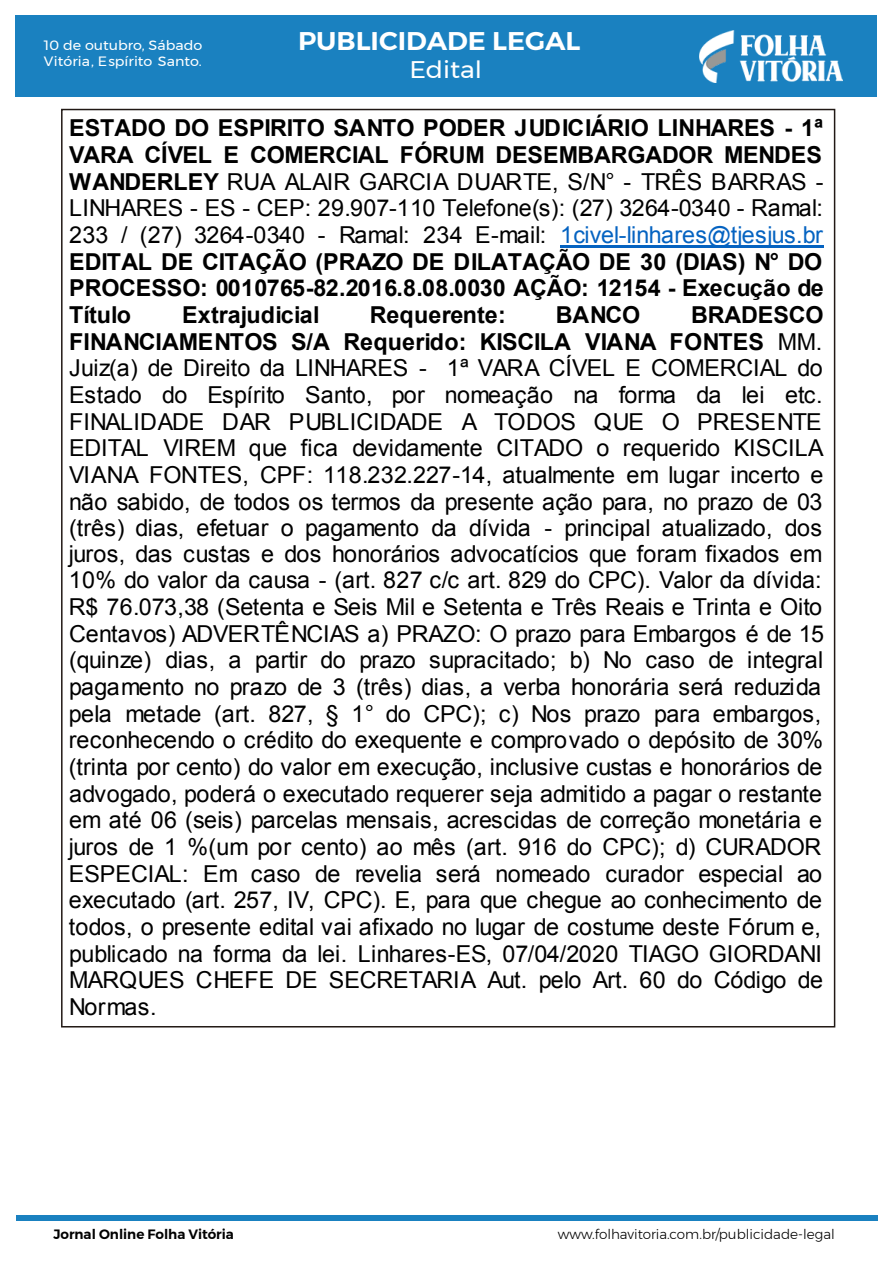
<style>
.page{position:relative;width:893px;height:1263px;background:#fff}
.page>*{position:absolute;margin:0;border:0;box-sizing:border-box;transform-origin:0 0}
.t1{font:600 25.5px "Montserrat";color:#fff;scale:1.06 1}
.t2{font:24px "Montserrat";color:#fff;scale:1.06 1}
.t3{font:23.25px/26.5px "Arial";color:#000}
.t4{font:700 23.25px/26.7px "Arial";color:#000;text-align:justify}
.t5{font:300 13.5px "Montserrat";color:#000}
.t6{font:13.5px/16.2px "Montserrat";color:#fff;scale:1.06 1}
.t7{font:600 13.5px "Montserrat";color:#000}
.s1{font-weight:400}
.s2{font-weight:400;color:#0563c1}
.s3{font-weight:700}
</style>
<div class="page">
<div style="left:16px;top:15px;width:861px;height:82px;background:#1a81c0"></div>
<img style="left:700px;top:30px;width:143px;height:52px">
<div style="left:16px;top:1215px;width:861px;height:6px;background:#1a81c0"></div>
<hr style="left:560px;top:245px;width:263px;height:2px;background:#0563c1">
<p class="t6" style="left:44px;top:37px;width:151px">10 de outubro, Sábado<br>Vitória, Espírito Santo.</p>
<p class="t1" style="left:298px;top:21px;width:268px">PUBLICIDADE LEGAL</p>
<p class="t2" style="left:409px;top:51px;width:70px">Edital</p>
<p class="t4" style="left:69px;top:116px;width:756px">ESTADO DO ESPIRITO SANTO PODER JUDICIÁRIO LINHARES - 1ª VARA CÍVEL E COMERCIAL FÓRUM DESEMBARGADOR MENDES WANDERLEY <span class="s1">RUA ALAIR GARCIA DUARTE, S/N° - TRÊS BARRAS - LINHARES - ES - CEP: 29.907-110 Telefone(s): (27) 3264-0340 - Ramal:<br>233 / (27) 3264-0340 - Ramal: 234 E-mail:</span> <span class="s2">1civel-linhares@tjesjus.br </span>EDITAL DE CITAÇÃO (PRAZO DE DILATAÇÃO DE 30 (DIAS) N° DO PROCESSO: 0010765-82.2016.8.08.0030 AÇÃO: 12154 - Execução de Título</p>
<p class="t3" style="left:69px;top:302px;width:757px;text-indent:622px"><span class="s3">BRADESCO FINANCIAMENTOS S/A Requerido: KISCILA VIANA FONTES</span> MM.<br>Juiz(a) de Direito da LINHARES - 1ª VARA CÍVEL E COMERCIAL do Estado do Espírito Santo, por nomeação na forma da lei etc.<br>FINALIDADE DAR PUBLICIDADE A TODOS QUE O PRESENTE EDITAL VIREM que fica devidamente CITADO o requerido KISCILA VIANA FONTES, CPF: 118.232.227-14, atualmente em lugar incerto e não sabido, de todos os termos da presente ação para, no prazo de 03 (três) dias, efetuar o pagamento da dívida - principal atualizado, dos juros, das custas e dos honorários advocatícios que foram fixados em 10% do valor da causa - (art. 827 c/c art. 829 do CPC). Valor da dívida:<br>R$ 76.073,38 (Setenta e Seis Mil e Setenta e Três Reais e Trinta e Oito Centavos) ADVERTÊNCIAS a) PRAZO: O prazo para Embargos é de 15 (quinze) dias, a partir do prazo supracitado; b) No caso de integral pagamento no prazo de 3 (três) dias, a verba honorária será reduzida pela metade (art. 827, § 1° do CPC); c) Nos prazo para embargos, reconhecendo o crédito do exequente e comprovado o depósito de 30% (trinta por cento) do valor em execução, inclusive custas e honorários de advogado, poderá o executado requerer seja admitido a pagar o restante em até 06 (seis) parcelas mensais, acrescidas de correção monetária e juros de 1 %(um por cento) ao mês (art. 916 do CPC); d) CURADOR ESPECIAL: Em caso de revelia será nomeado curador especial ao executado (art. 257, IV, CPC). E, para que chegue ao conhecimento de todos, o presente edital vai afixado no lugar de costume deste Fórum e, publicado na forma da lei. Linhares-ES, 07/04/2020 TIAGO GIORDANI MARQUES CHEFE DE SECRETARIA Aut. pelo Art. 60 do Código de Normas.</p>
<p class="t4" style="left:182px;top:302px;width:139px">Extrajudicial</p>
<p class="t4" style="left:370px;top:302px;width:138px">Requerente:</p>
<p class="t4" style="left:556px;top:302px;width:86px">BANCO</p>
<p class="t7" style="left:53px;top:1223px;width:182px">Jornal Online Folha Vitória</p>
<p class="t5" style="left:558px;top:1224px;width:278px">www.folhavitoria.com.br/publicidade-legal</p>
</div>
